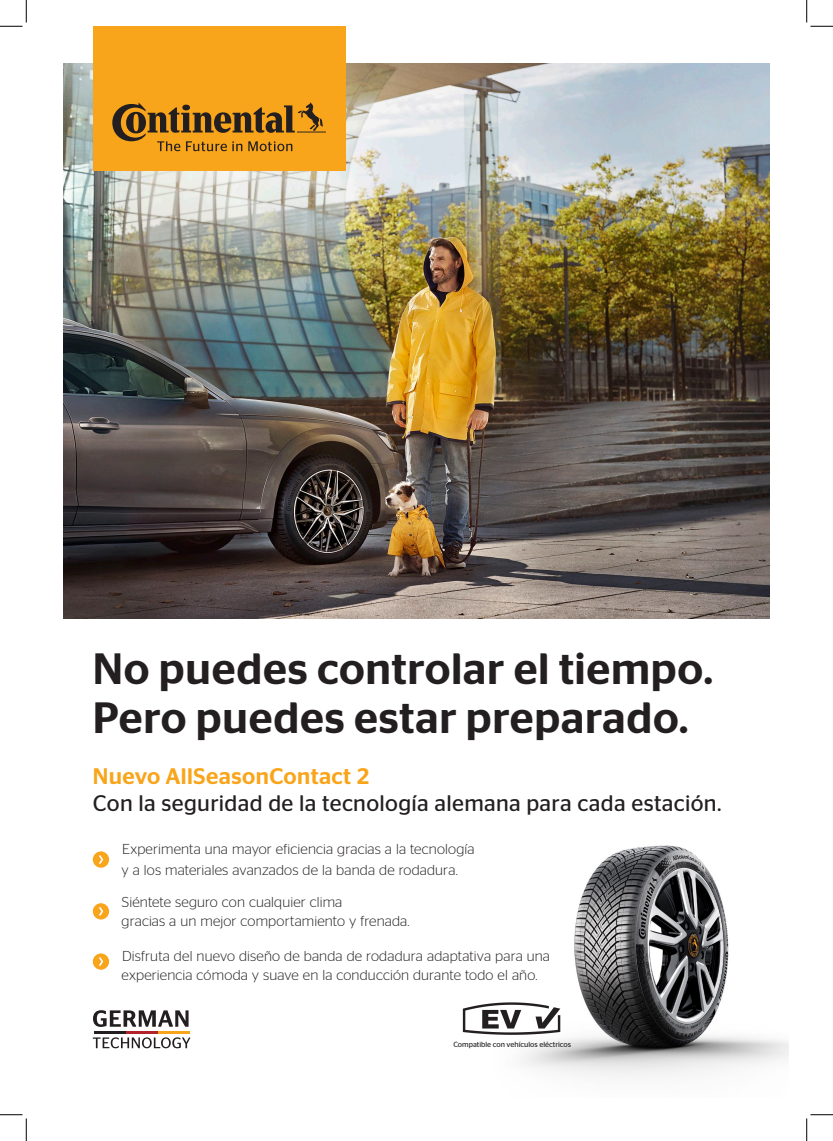
<style>
.page{position:relative;width:833px;height:1141px;background:#fff}
.page>*{position:absolute;margin:0;border:0;box-sizing:border-box;transform-origin:0 0}
.HL_35pt___38_8pt_ZAB{font:500 43.75px/48.1px "Continental Stag Sans";letter-spacing:.015em;color:#231f20}
.Sub-HL_18pt__23pt_ZA{font:22.5px "Continental Stag Sans";letter-spacing:.015em;color:#231f20}
.Sub-HL_18pt__23pt_ZA-2{font:500 22.5px "Continental Stag Sans";letter-spacing:.02em;color:#f9a51b}
.Bulletpoint_13pt__16{font:300 14.38px/18.8px "Continental Stag Sans";letter-spacing:.01em;color:#231f20}
.t1{font:7.5px "Continental Stag Sans";color:#231f20}
</style>
<div class="page">
<img style="left:486px;top:845px;width:302px;height:232px">
<img style="left:63px;top:63px;width:706px;height:555px">
<svg style="left:93px;top:1010px;width:95px;height:16px"></svg>
<svg style="left:93px;top:1037px;width:97px;height:11px"></svg>
<hr style="left:94px;top:1030px;width:32px;height:3px;background:#231f20">
<hr style="left:126px;top:1030px;width:32px;height:3px;background:#b3232c">
<hr style="left:157px;top:1030px;width:32px;height:3px;background:#f9a51b">
<div style="left:93px;top:903px;width:16px;height:16px;background:#f9a51b;border-radius:50%"></div>
<svg style="left:99px;top:907px;width:4px;height:8px"></svg>
<div style="left:93px;top:953px;width:16px;height:16px;background:#f9a51b;border-radius:50%"></div>
<svg style="left:99px;top:957px;width:4px;height:8px"></svg>
<div style="left:93px;top:851px;width:16px;height:16px;background:#f9a51b;border-radius:50%"></div>
<svg style="left:99px;top:855px;width:4px;height:8px"></svg>
<svg style="left:462px;top:1002px;width:98px;height:32px"></svg>
<div style="left:93px;top:26px;width:252px;height:145px;background:#f9a51b"></div>
<svg style="left:112px;top:102px;width:214px;height:49px"></svg>
<svg style="left:0;top:0;width:27px;height:27px"></svg>
<svg style="left:0;top:1114px;width:27px;height:26px"></svg>
<svg style="left:806px;top:0;width:26px;height:27px"></svg>
<svg style="left:806px;top:1114px;width:26px;height:26px"></svg>
<p class="HL_35pt___38_8pt_ZAB" style="left:93px;top:645px;width:621px">No puedes controlar el tiempo.<br>Pero puedes estar preparado.</p>
<p class="Sub-HL_18pt__23pt_ZA-2" style="left:93px;top:762px;width:278px">Nuevo AllSeasonContact 2</p>
<p class="Sub-HL_18pt__23pt_ZA" style="left:93px;top:790px;width:630px">Con la seguridad de la tecnología alemana para cada estación.</p>
<p class="Bulletpoint_13pt__16" style="left:122px;top:839px;width:354px">Experimenta una mayor eficiencia gracias a la tecnología</p>
<p class="Bulletpoint_13pt__16" style="left:121px;top:860px;width:338px">y a los materiales avanzados de la banda de rodadura.</p>
<p class="Bulletpoint_13pt__16" style="left:122px;top:892px;width:222px">Siéntete seguro con cualquier clima</p>
<p class="Bulletpoint_13pt__16" style="left:121px;top:911px;width:289px">gracias a un mejor comportamiento y frenada.</p>
<p class="Bulletpoint_13pt__16" style="left:121px;top:946px;width:429px">Disfruta del nuevo diseño de banda de rodadura adaptativa para una experiencia cómoda y suave en la conducción durante todo el año.</p>
<p class="t1" style="left:453px;top:1039px;width:119px">Compatible con vehículos eléctricos</p>
</div>
